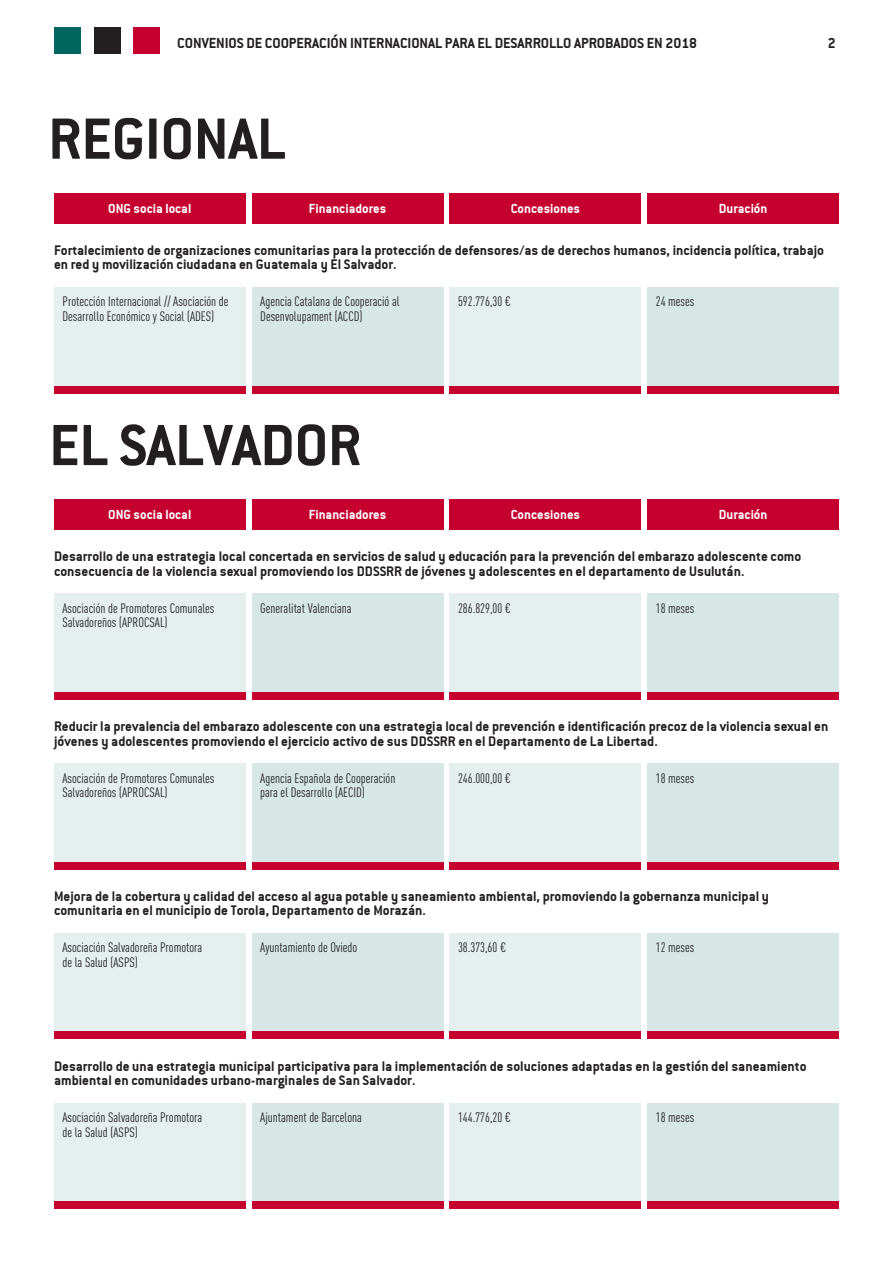
<style>
.page{position:relative;width:893px;height:1263px;background:#fff}
.page>*{position:absolute;margin:0;border:0;box-sizing:border-box;transform-origin:0 0}
.t1{font:63.75px "Conduit ITCTT Bold";letter-spacing:-.005em;color:#231f20}
.t2{font:15.75px "Conduit ITCTT Bold";letter-spacing:-.005em;color:#231f20}
.t3{font:15px/14.5px "Conduit ITCTT Bold";color:#231f20}
.t4{font:14.25px "Conduit ITCTT Bold";color:#fff}
.t5{font:13.5px "DIN Cond";color:#231f20}
</style>
<div class="page">
<div style="left:133px;top:27px;width:27px;height:27px;background:#c5002e"></div>
<div style="left:94px;top:27px;width:26px;height:27px;background:#231f20"></div>
<div style="left:54px;top:27px;width:27px;height:27px;background:#00665f"></div>
<div style="left:54px;top:193px;width:192px;height:30px;background:#c5002e"></div>
<div style="left:54px;top:499px;width:192px;height:31px;background:#c5002e"></div>
<div style="left:450px;top:193px;width:191px;height:30px;background:#c5002e"></div>
<div style="left:450px;top:499px;width:191px;height:31px;background:#c5002e"></div>
<div style="left:252px;top:193px;width:191px;height:30px;background:#c5002e"></div>
<div style="left:252px;top:499px;width:191px;height:31px;background:#c5002e"></div>
<div style="left:647px;top:193px;width:192px;height:30px;background:#c5002e"></div>
<div style="left:647px;top:499px;width:192px;height:31px;background:#c5002e"></div>
<div style="left:450px;top:287px;width:191px;height:99px;background:#e5efee"></div>
<div style="left:450px;top:386px;width:191px;height:7px;background:#c5002e"></div>
<div style="left:54px;top:287px;width:192px;height:99px;background:#e5efee"></div>
<div style="left:54px;top:386px;width:192px;height:7px;background:#c5002e"></div>
<div style="left:647px;top:287px;width:192px;height:99px;background:#d6e7e5"></div>
<div style="left:647px;top:386px;width:192px;height:7px;background:#c5002e"></div>
<div style="left:252px;top:287px;width:191px;height:99px;background:#d6e7e5"></div>
<div style="left:252px;top:386px;width:191px;height:7px;background:#c5002e"></div>
<div style="left:450px;top:594px;width:191px;height:98px;background:#e5efee"></div>
<div style="left:450px;top:692px;width:191px;height:8px;background:#c5002e"></div>
<div style="left:54px;top:594px;width:192px;height:98px;background:#e5efee"></div>
<div style="left:54px;top:692px;width:192px;height:8px;background:#c5002e"></div>
<div style="left:647px;top:594px;width:192px;height:98px;background:#d6e7e5"></div>
<div style="left:647px;top:692px;width:192px;height:8px;background:#c5002e"></div>
<div style="left:252px;top:594px;width:191px;height:98px;background:#d6e7e5"></div>
<div style="left:252px;top:692px;width:191px;height:8px;background:#c5002e"></div>
<div style="left:450px;top:763px;width:191px;height:99px;background:#e5efee"></div>
<div style="left:450px;top:862px;width:191px;height:7px;background:#c5002e"></div>
<div style="left:54px;top:763px;width:192px;height:99px;background:#e5efee"></div>
<div style="left:54px;top:862px;width:192px;height:7px;background:#c5002e"></div>
<div style="left:647px;top:763px;width:192px;height:99px;background:#d6e7e5"></div>
<div style="left:647px;top:862px;width:192px;height:7px;background:#c5002e"></div>
<div style="left:252px;top:763px;width:191px;height:99px;background:#d6e7e5"></div>
<div style="left:252px;top:862px;width:191px;height:7px;background:#c5002e"></div>
<div style="left:450px;top:933px;width:191px;height:99px;background:#e5efee"></div>
<div style="left:450px;top:1032px;width:191px;height:7px;background:#c5002e"></div>
<div style="left:54px;top:933px;width:192px;height:99px;background:#e5efee"></div>
<div style="left:54px;top:1032px;width:192px;height:7px;background:#c5002e"></div>
<div style="left:647px;top:933px;width:192px;height:99px;background:#d6e7e5"></div>
<div style="left:647px;top:1032px;width:192px;height:7px;background:#c5002e"></div>
<div style="left:252px;top:933px;width:191px;height:99px;background:#d6e7e5"></div>
<div style="left:252px;top:1032px;width:191px;height:7px;background:#c5002e"></div>
<div style="left:450px;top:1103px;width:191px;height:98px;background:#e5efee"></div>
<div style="left:450px;top:1201px;width:191px;height:8px;background:#c5002e"></div>
<div style="left:54px;top:1103px;width:192px;height:98px;background:#e5efee"></div>
<div style="left:54px;top:1201px;width:192px;height:8px;background:#c5002e"></div>
<div style="left:647px;top:1103px;width:192px;height:98px;background:#d6e7e5"></div>
<div style="left:647px;top:1201px;width:192px;height:8px;background:#c5002e"></div>
<div style="left:252px;top:1103px;width:191px;height:98px;background:#d6e7e5"></div>
<div style="left:252px;top:1201px;width:191px;height:8px;background:#c5002e"></div>
<p class="t2" style="left:177px;top:34px;width:521px">CONVENIOS DE COOPERACIÓN INTERNACIONAL PARA EL DESARROLLO APROBADOS EN 2018</p>
<p class="t2" style="left:828px;top:34px;width:9px">2</p>
<p class="t1" style="left:48px;top:102px;width:239px">REGIONAL</p>
<p class="t4" style="left:108px;top:200px;width:85px">ONG socia local</p>
<p class="t4" style="left:309px;top:200px;width:79px">Financiadores</p>
<p class="t4" style="left:511px;top:200px;width:71px">Concesiones</p>
<p class="t4" style="left:719px;top:200px;width:50px">Duración</p>
<p class="t3" style="left:54px;top:243px;width:772px">Fortalecimiento de organizaciones comunitarias para la protección de defensores/as de derechos humanos, incidencia política, trabajo en red y movilización ciudadana en Guatemala y El Salvador.</p>
<p class="t5" style="left:63px;top:294px;width:168px">Protección Internacional // Asociación de</p>
<p class="t5" style="left:458px;top:294px;width:54px">592.776,30 €</p>
<p class="t5" style="left:63px;top:308px;width:153px">Desarrollo Económico y Social (ADES)</p>
<p class="t5" style="left:260px;top:294px;width:141px">Agencia Catalana de Cooperació al</p>
<p class="t5" style="left:656px;top:294px;width:40px">24 meses</p>
<p class="t5" style="left:260px;top:308px;width:104px">Desenvolupament (ACCD)</p>
<p class="t1" style="left:49px;top:408px;width:314px">EL SALVADOR</p>
<p class="t4" style="left:108px;top:506px;width:85px">ONG socia local</p>
<p class="t4" style="left:309px;top:506px;width:79px">Financiadores</p>
<p class="t4" style="left:511px;top:506px;width:71px">Concesiones</p>
<p class="t4" style="left:719px;top:506px;width:50px">Duración</p>
<p class="t3" style="left:54px;top:549px;width:749px">Desarrollo de una estrategia local concertada en servicios de salud y educación para la prevención del embarazo adolescente como consecuencia de la violencia sexual promoviendo los DDSSRR de jóvenes y adolescentes en el departamento de Usulután.</p>
<p class="t5" style="left:63px;top:600px;width:154px">Asociación de Promotores Comunales</p>
<p class="t5" style="left:458px;top:600px;width:54px">286.829,00 €</p>
<p class="t5" style="left:63px;top:615px;width:107px">Salvadoreños (APROCSAL)</p>
<p class="t5" style="left:260px;top:600px;width:93px">Generalitat Valenciana</p>
<p class="t5" style="left:656px;top:600px;width:40px">18 meses</p>
<p class="t3" style="left:54px;top:719px;width:776px">Reducir la prevalencia del embarazo adolescente con una estrategia local de prevención e identificación precoz de la violencia sexual en jóvenes y adolescentes promoviendo el ejercicio activo de sus DDSSRR en el Departamento de La Libertad.</p>
<p class="t5" style="left:63px;top:770px;width:154px">Asociación de Promotores Comunales</p>
<p class="t5" style="left:458px;top:770px;width:54px">246.000,00 €</p>
<p class="t5" style="left:63px;top:785px;width:107px">Salvadoreños (APROCSAL)</p>
<p class="t5" style="left:260px;top:770px;width:137px">Agencia Española de Cooperación</p>
<p class="t5" style="left:656px;top:770px;width:40px">18 meses</p>
<p class="t5" style="left:260px;top:785px;width:106px">para el Desarrollo (AECID)</p>
<p class="t3" style="left:54px;top:888px;width:717px">Mejora de la cobertura y calidad del acceso al agua potable y saneamiento ambiental, promoviendo la gobernanza municipal y comunitaria en el municipio de Torola, Departamento de Morazán.</p>
<p class="t5" style="left:63px;top:940px;width:141px">Asociación Salvadoreña Promotora</p>
<p class="t5" style="left:458px;top:940px;width:49px">38.373,60 €</p>
<p class="t5" style="left:63px;top:954px;width:77px">de la Salud (ASPS)</p>
<p class="t5" style="left:260px;top:940px;width:98px">Ayuntamiento de Oviedo</p>
<p class="t5" style="left:656px;top:940px;width:40px">12 meses</p>
<p class="t3" style="left:54px;top:1058px;width:754px">Desarrollo de una estrategia municipal participativa para la implementación de soluciones adaptadas en la gestión del saneamiento ambiental en comunidades urbano-marginales de San Salvador.</p>
<p class="t5" style="left:63px;top:1109px;width:141px">Asociación Salvadoreña Promotora</p>
<p class="t5" style="left:458px;top:1109px;width:54px">144.776,20 €</p>
<p class="t5" style="left:63px;top:1124px;width:77px">de la Salud (ASPS)</p>
<p class="t5" style="left:260px;top:1109px;width:103px">Ajuntament de Barcelona</p>
<p class="t5" style="left:656px;top:1109px;width:40px">18 meses</p>
</div>
